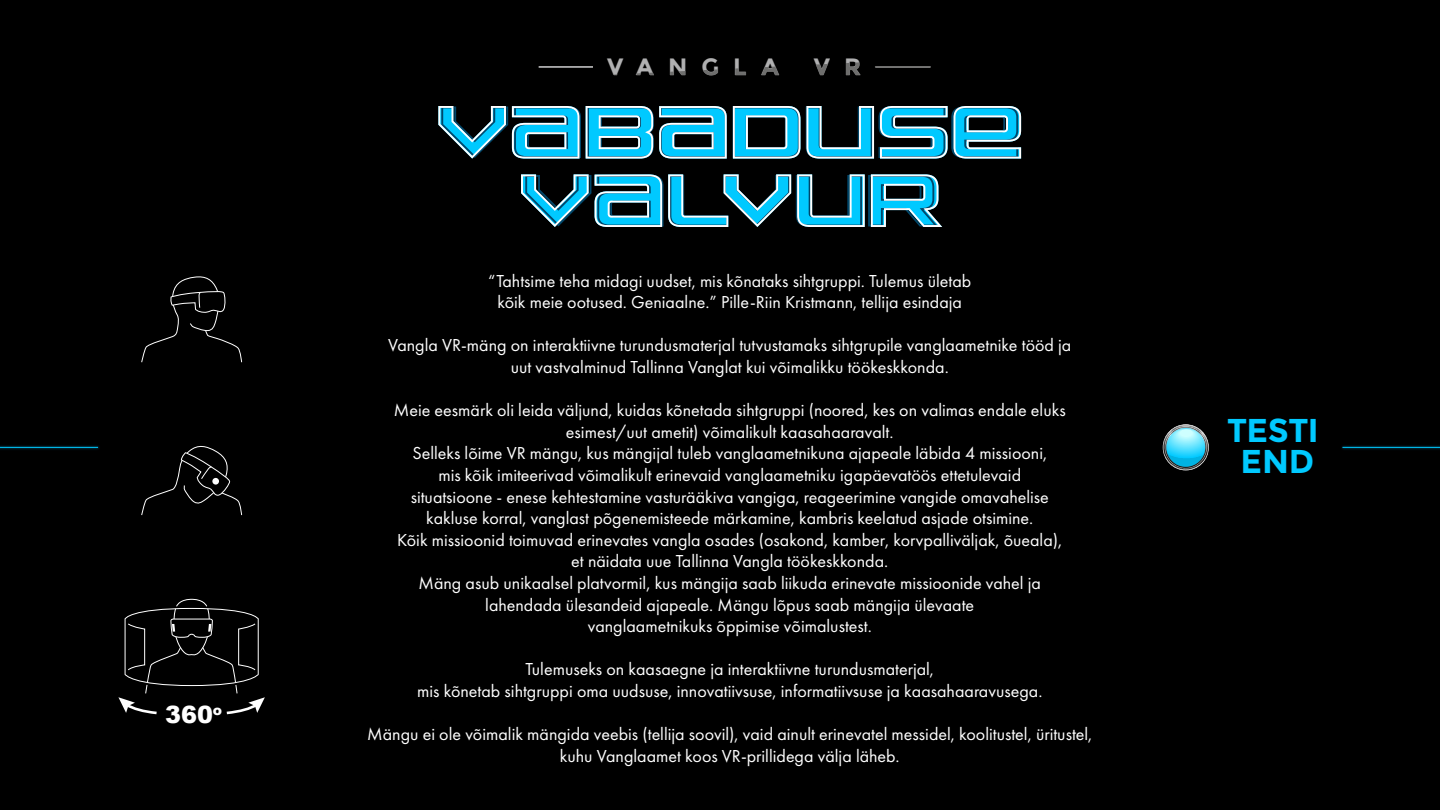
<style>
.page{position:relative;width:1440px;height:810px;background:#000}
.page>*{position:absolute;margin:0;border:0;box-sizing:border-box;transform-origin:0 0}
.t1{font:700 33px/30.8px "Montserrat";letter-spacing:-.01em;color:#00c9ff;text-align:center}
.t2{font:900 23.85px "Arial";color:#fff}
.t3{font:700 23.62px "Montserrat";letter-spacing:.6em;color:#b0b0b1}
.t4{font:18px/21.6px "Futura PT";color:#fff;text-align:center}
</style>
<div class="page">
<svg style="left:438px;top:106px;width:583px;height:53px"></svg>
<svg style="left:521px;top:174px;width:421px;height:53px"></svg>
<hr style="left:539px;top:66px;width:54px;height:2px;background:#b0b0b1">
<hr style="left:875px;top:66px;width:56px;height:2px;background:#6e6e6d">
<svg style="left:816px;top:64px;width:12px;height:11px"></svg>
<svg style="left:846px;top:62px;width:14px;height:13px"></svg>
<svg style="left:703px;top:69px;width:15px;height:7px"></svg>
<svg style="left:761px;top:67px;width:18px;height:8px"></svg>
<svg style="left:670px;top:71px;width:15px;height:4px"></svg>
<svg style="left:735px;top:68px;width:11px;height:7px"></svg>
<svg style="left:141px;top:276px;width:102px;height:87px"></svg>
<svg style="left:141px;top:445px;width:102px;height:71px"></svg>
<div style="left:212px;top:478px;width:7px;height:7px;background:#fff;border-radius:50%"></div>
<svg style="left:118px;top:598px;width:147px;height:117px"></svg>
<img style="left:1341px;top:445px;width:99px;height:5px">
<hr style="left:1342px;top:447px;width:98px;height:1px;background:#00c9ff">
<img style="left:1162px;top:444px;width:28px;height:27px">
<svg style="left:1163px;top:424px;width:46px;height:46px"></svg>
<svg style="left:1166px;top:428px;width:39px;height:39px"></svg>
<img style="left:0;top:445px;width:100px;height:5px">
<hr style="left:0;top:447px;width:98px;height:1px;background:#00c9ff">
<h2 class="t2" style="left:165px;top:697px;width:59px">360<sup>o</sup></h2>
<h3 class="t3" style="left:607px;top:53px;width:174px">VANGLA</h3>
<h3 class="t3" style="left:814px;top:53px;width:49px">V R</h3>
<p class="t4" style="left:488px;top:270px;width:485px">“Tahtsime teha midagi uudset, mis kõnataks sihtgruppi. Tulemus ületab kõik meie ootused. Geniaalne.” Pille-Riin Kristmann, tellija esindaja</p>
<p class="t4" style="left:388px;top:334px;width:685px">Vangla VR-mäng on interaktiivne turundusmaterjal tutvustamaks sihtgrupile vanglaametnike tööd ja uut vastvalminud Tallinna Vanglat kui võimalikku töökeskkonda.</p>
<p class="t4" style="left:394px;top:399px;width:673px">Meie eesmärk oli leida väljund, kuidas kõnetada sihtgruppi (noored, kes on valimas endale eluks esimest/uut ametit) võimalikult kaasahaaravalt.<br>Selleks lõime VR mängu, kus mängijal tuleb vanglaametnikuna ajapeale läbida 4 missiooni,<br>mis kõik imiteerivad võimalikult erinevaid vanglaametniku igapäevatöös ettetulevaid<br>situatsioone - enese kehtestamine vasturääkiva vangiga, reageerimine vangide omavahelise kakluse korral, vanglast põgenemisteede märkamine, kambris keelatud asjade otsimine.<br>Kõik missioonid toimuvad erinevates vangla osades (osakond, kamber, korvpalliväljak, õueala), et näidata uue Tallinna Vangla töökeskkonda.<br>Mäng asub unikaalsel platvormil, kus mängija saab liikuda erinevate missioonide vahel ja lahendada ülesandeid ajapeale. Mängu lõpus saab mängija ülevaate<br>vanglaametnikuks õppimise võimalustest.</p>
<p class="t4" style="left:417px;top:658px;width:627px">Tulemuseks on kaasaegne ja interaktiivne turundusmaterjal,<br>mis kõnetab sihtgruppi oma uudsuse, innovatiivsuse, informatiivsuse ja kaasahaaravusega.</p>
<p class="t4" style="left:367px;top:723px;width:727px">Mängu ei ole võimalik mängida veebis (tellija soovil), vaid ainult erinevatel messidel, koolitustel, üritustel, kuhu Vanglaamet koos VR-prillidega välja läheb.</p>
<h1 class="t1" style="left:1227px;top:415px;width:93px">TESTI<br>END</h1>
</div>
